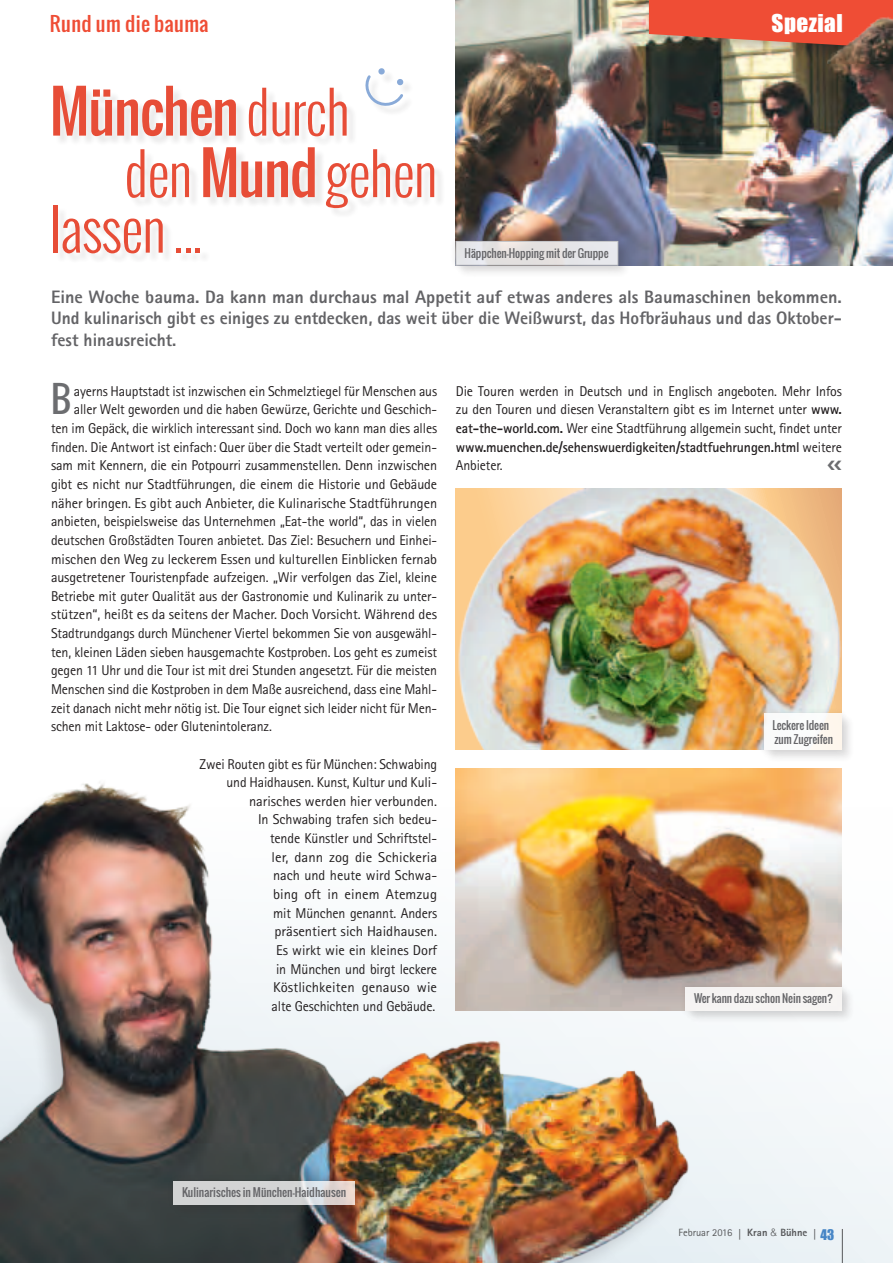
<style>
.page{position:relative;width:893px;height:1263px;background:#fff}
.page>*{position:absolute;margin:0;border:0;box-sizing:border-box;transform-origin:0 0}
.t1{font:300 57px/61.5px "Oswald";letter-spacing:-.02em;color:#e74d37}
.t2{font:35.55px "Oswald";color:#6c6d70}
.t3{font:22.5px "Impact";letter-spacing:.02em;color:#fff}
.t4{font:19.5px "Oswald";letter-spacing:.02em;color:#ef4d35}
.t5{font:800 18px/21.6px "Rotis Sans Serif";color:#636366;text-align:justify}
.t6{font:14.25px/18.6px "Rotis Sans Serif";letter-spacing:-.01em;color:#231f20;text-align:right}
.t7{font:11.25px/14.1px "Oswald";letter-spacing:-.005em;color:#656568}
.t8{font:10.5px "Rotis Sans Serif";color:#57585a}
.s1{font-weight:400}
.s2{font-weight:700}
.s3{font-family:"Frutiger";font-weight:700;font-stretch:condensed;font-size:10.65px}
.s4{font-weight:800}
.s5{font-family:"Helvetica";font-weight:300}
.s6{font-family:"Impact";font-size:13.5px;color:#4786c6}
</style>
<div class="page">
<div style="left:0;top:513px;width:893px;height:750px;background:linear-gradient(to right,#fff,#fbfcfd)"></div>
<div style="left:54px;top:87px;width:391px;height:177px;background:#231f20;opacity:.1"></div>
<hr style="left:842px;top:1229px;width:1px;height:34px;background:#57585a">
<img style="left:776px;top:768px;width:66px;height:211px">
<img style="left:456px;top:0;width:437px;height:265px">
<img style="left:0;top:759px;width:776px;height:504px">
<img style="left:456px;top:489px;width:386px;height:261px">
<div style="left:454px;top:240px;width:176px;height:38px;background:#231f20;opacity:.15"></div>
<div style="left:448px;top:233px;width:177px;height:40px;background:#231f20;opacity:.15"></div>
<div style="left:456px;top:241px;width:162px;height:24px;background:#e5e5e5"></div>
<div style="left:456px;top:241px;width:162px;height:24px;border:1px solid #c2c3c6"></div>
<div style="left:684px;top:985px;width:171px;height:39px;background:#f4f6f7"></div>
<div style="left:677px;top:979px;width:172px;height:39px;background:#231f20;opacity:.15"></div>
<div style="left:685px;top:987px;width:157px;height:24px;background:#f6f4f3"></div>
<div style="left:172px;top:1180px;width:195px;height:38px;background:#231f20;opacity:.15"></div>
<div style="left:165px;top:1173px;width:197px;height:40px;background:#231f20;opacity:.15"></div>
<svg style="left:174px;top:1181px;width:181px;height:24px;background:#d6d5d5"></svg>
<div style="left:763px;top:712px;width:91px;height:51px;background:#fafafa"></div>
<div style="left:756px;top:705px;width:93px;height:52px;background:#231f20;opacity:.15"></div>
<div style="left:764px;top:714px;width:78px;height:36px;background:linear-gradient(to right,#f9fcff,#fef8f0)"></div>
<div style="left:646px;top:0;width:247px;height:63px;background:#231f20;opacity:.25"></div>
<svg style="left:649px;top:0;width:178px;height:48px;background:#d9553e"></svg>
<img style="left:827px;top:0;width:66px;height:64px">
<div style="left:367px;top:76px;width:46px;height:40px;background:#fdfdfd"></div>
<svg style="left:364px;top:68px;width:42px;height:43px"></svg>
<h3 class="t4" style="left:50px;top:9px;width:160px">Rund um die bauma</h3>
<h3 class="t3" style="left:772px;top:6px;width:73px">Spezial</h3>
<h1 class="t1" style="left:124px;top:81px;width:315px;text-indent:-75px"><span class="s1">München</span> durch den<span class="s1">Mund</span> gehen</h1>
<h1 class="t1" style="left:50px;top:198px;width:155px">lassen ...</h1>
<p class="t5" style="left:51px;top:285px;width:792px">Eine Woche bauma. Da kann man durchaus mal Appetit auf etwas anderes als Baumaschinen bekommen.<br>Und kulinarisch gibt es einiges zu entdecken, das weit über die Weißwurst, das Hofbräuhaus und das Oktober&shy;fest hinausreicht.</p>
<h2 class="t2" style="left:51px;top:372px;width:21px">B</h2>
<p class="t6" style="left:74px;top:381px;width:365px">ayerns Hauptstadt ist inzwischen ein Schmelztiegel für Menschen aus</p>
<p class="t7" style="left:465px;top:246px;width:146px">Häppchen-Hopping mit der Gruppe</p>
<p class="t6" style="left:456px;top:381px;width:388px;text-align:justify">Die Touren werden in Deutsch und in Englisch angeboten. Mehr Infos zu den Touren und diesen Veranstaltern gibt es im Internet unter <span class="s2">www. eat-the-world.com.</span> Wer eine Stadtführung allgemein sucht, findet unter <span class="s2">www.muenchen.de/sehenswuerdigkeiten/stadtfuehrungen.html</span> weitere Anbieter.</p>
<p class="t6" style="left:74px;top:400px;width:365px">aller Welt geworden und die haben Gewürze, Gerichte und Geschich-</p>
<p class="t6" style="left:51px;top:419px;width:388px">ten im Gepäck, die wirklich interessant sind. Doch wo kann man dies alles</p>
<p class="t6" style="left:51px;top:437px;width:388px">finden. Die Antwort ist einfach: Quer über die Stadt verteilt oder gemein-</p>
<p class="t6" style="left:51px;top:456px;width:388px">sam mit Kennern, die ein Potpourri zusammenstellen. Denn inzwischen</p>
<p class="t6" style="left:51px;top:475px;width:388px">gibt es nicht nur Stadtführungen, die einem die Historie und Gebäude</p>
<p class="t6" style="left:51px;top:493px;width:388px">näher bringen. Es gibt auch Anbieter, die Kulinarische Stadtführungen</p>
<p class="t6" style="left:51px;top:512px;width:388px">anbieten, beispielsweise das Unternehmen „Eat-the world“, das in vielen</p>
<p class="t6" style="left:51px;top:531px;width:388px">deutschen Großstädten Touren anbietet. Das Ziel: Besuchern und Einhei-</p>
<p class="t6" style="left:51px;top:549px;width:388px">mischen den Weg zu leckerem Essen und kulturellen Einblicken fernab</p>
<p class="t6" style="left:51px;top:568px;width:388px">ausgetretener Touristenpfade aufzeigen. „Wir verfolgen das Ziel, kleine</p>
<p class="t6" style="left:51px;top:587px;width:388px">Betriebe mit guter Qualität aus der Gastronomie und Kulinarik zu unter-</p>
<p class="t6" style="left:51px;top:605px;width:388px">stützen“, heißt es da seitens der Macher. Doch Vorsicht. Während des</p>
<p class="t6" style="left:51px;top:624px;width:388px">Stadtrundgangs durch Münchener Viertel bekommen Sie von ausgewähl-</p>
<p class="t6" style="left:51px;top:642px;width:388px">ten, kleinen Läden sieben hausgemachte Kostproben. Los geht es zumeist</p>
<p class="t6" style="left:51px;top:661px;width:388px">gegen 11 Uhr und die Tour ist mit drei Stunden angesetzt. Für die meisten</p>
<p class="t6" style="left:51px;top:680px;width:388px">Menschen sind die Kostproben in dem Maße ausreichend, dass eine Mahl-</p>
<p class="t6" style="left:51px;top:698px;width:388px">zeit danach nicht mehr nötig ist. Die Tour eignet sich leider nicht für Men-</p>
<p class="t6" style="left:51px;top:717px;width:222px">schen mit Laktose- oder Glutenintoleranz.</p>
<p class="t6" style="left:200px;top:754px;width:239px">Zwei Routen gibt es für München: Schwabing und Haidhausen. Kunst, Kultur und Kuli&shy;narisches werden hier verbunden.<br>In Schwabing trafen sich bedeu-<br>tende Künstler und Schriftstel-<br>ler, dann zog die Schickeria<br>nach und heute wird Schwa-<br>bing oft in einem Atemzug<br>mit München genannt. Anders<br>präsentiert sich Haidhausen.<br>Es wirkt wie ein kleines Dorf<br>in München und birgt leckere<br>Köstlichkeiten genauso wie<br>alte Geschichten und Gebäude.</p>
<p class="t7" style="left:773px;top:718px;width:62px">Leckere Ideen zum Zugreifen</p>
<p class="t7" style="left:694px;top:991px;width:141px">Wer kann dazu schon Nein sagen?</p>
<p class="t7" style="left:182px;top:1185px;width:166px">Kulinarisches in München-Haidhausen</p>
<p class="t8" style="left:678px;top:1226px;width:157px">Februar 2016 <span class="s3">|</span> <span class="s4">Kran</span> <span class="s5">&amp;</span> <span class="s4">Bühne</span> <span class="s3">|</span> <span class="s6">43</span></p>
</div>
